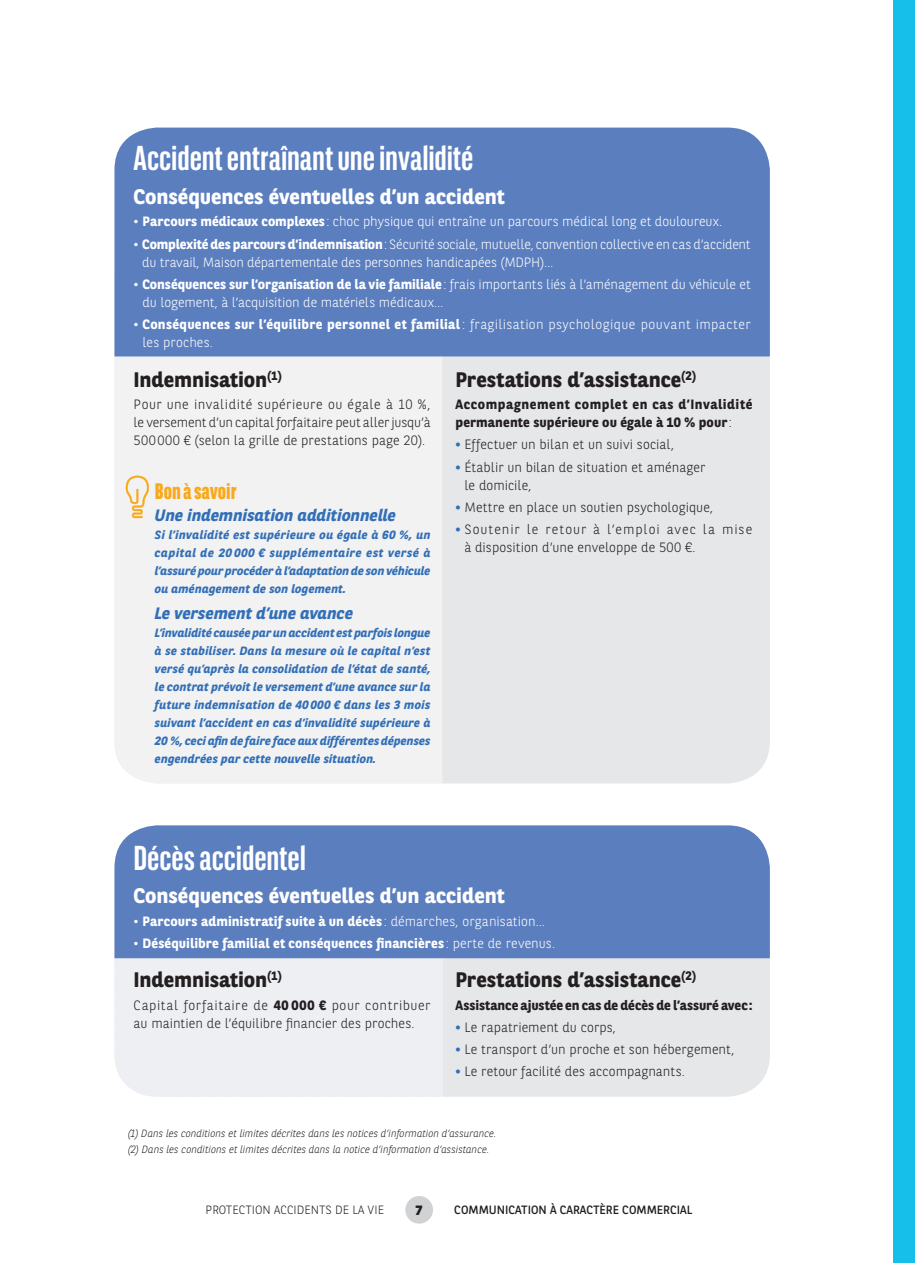
<style>
.page{position:relative;width:915px;height:1263px;background:#fff}
.page>*{position:absolute;margin:0;border:0;box-sizing:border-box;transform-origin:0 0}
.t1{font:700 34.5px "BNPP Sans Condensed";color:#fff}
.t2{font:800 22.5px "BNPP Sans Condensed";color:#f9a91b}
.t3{font:700 21px "BNPP Sans";color:#231f20}
.t4{font:700 21px "BNPP Sans";color:#fff}
.t5{font:italic 700 16.5px "BNPP Sans";color:#326fb7}
.t6{font:300 13.5px/18px "BNPP Sans";letter-spacing:-.005em;color:#fff}
.t7{font:300 13.5px/18px "BNPP Sans";letter-spacing:.01em;color:#231f20}
.t8{font:700 13.5px "BNPP Sans";letter-spacing:.01em;color:#fff}
.t9{font:700 13.5px/18px "BNPP Sans";letter-spacing:.035em;color:#231f20}
.t10{font:300 13.5px/18px "BNPP Sans";letter-spacing:.06em;color:#231f20}
.t11{font:700 13.5px "BNPP Sans";letter-spacing:.015em;color:#231f20}
.t12{font:800 13.5px "BNPP Sans";color:#231f20}
.t13{font:italic 700 12px/18px "BNPP Sans";letter-spacing:.01em;color:#326fb7;text-align:justify}
.t14{font:12px "BNPP Sans";color:#231f20}
.t15{font:300 12px "BNPP Sans";color:#231f20}
.t16{font:italic 300 10.5px/16.2px "BNPP Sans";letter-spacing:.01em;color:#231f20;scale:.95 1}
.s1{font-weight:400}
.s2{font-weight:700}
.s3{font-weight:300}
.s4{font-weight:700;color:#326fb7}
</style>
<div class="page">
<div style="left:405px;top:1196px;width:28px;height:28px;background:#d1d2d4;border-radius:50%"></div>
<div style="left:443px;top:958px;width:326px;height:139px;background:#e6e7e9"></div>
<div style="left:114px;top:958px;width:329px;height:139px;background:#eeeff2"></div>
<div style="left:114px;top:825px;width:655px;height:133px;background:#5b7ebf"></div>
<div style="left:442px;top:356px;width:327px;height:427px;background:#e6e7e9"></div>
<div style="left:114px;top:356px;width:328px;height:427px;background:#f2f2f3"></div>
<div style="left:114px;top:128px;width:655px;height:228px;background:#5b7ebf"></div>
<svg style="left:126px;top:476px;width:23px;height:42px"></svg>
<div style="left:893px;top:0;width:21px;height:1263px;background:#15bfe9"></div>
<h1 class="t1" style="left:134px;top:138px;width:341px">Accident entraînant une invalidité</h1>
<h3 class="t4" style="left:134px;top:183px;width:372px">Conséquences éventuelles d’un accident</h3>
<p class="t6" style="left:134px;top:212px;width:590px"><span class="s1">•</span> <span class="s2">Parcours médicaux complexes</span>: choc physique qui entraîne un parcours médical long et douloureux.</p>
<p class="t6" style="left:142px;top:234px;width:609px;text-indent:-9px"><span class="s1">•</span> <span class="s2">Complexité des parcours d’indemnisation</span>: Sécurité sociale, mutuelle, convention collective en cas d’accident du travail, Maison départementale des personnes handicapées (MDPH)…</p>
<p class="t6" style="left:142px;top:275px;width:609px;text-indent:-9px"><span class="s1">•</span> <span class="s2">Conséquences sur l’organisation de la vie familiale</span>: frais importants liés à l’aménagement du véhicule et du logement, à l’acquisition de matériels médicaux…</p>
<p class="t6" style="left:142px;top:315px;width:609px;text-indent:-9px"><span class="s1">•</span> <span class="s2">Conséquences sur l’équilibre personnel et familial</span> : fragilisation psychologique pouvant impacter les proches.</p>
<h3 class="t3" style="left:455px;top:365px;width:242px">Prestations d’assistance<sup>(2)</sup></h3>
<p class="t9" style="left:455px;top:395px;width:298px">Accompagnement complet en cas d’Invalidité permanente supérieure ou égale à 10 % pour <span class="s3">:</span></p>
<p class="t7" style="left:455px;top:435px;width:220px"><span class="s4">•</span> Effectuer un bilan et un suivi social,</p>
<p class="t7" style="left:464px;top:457px;width:242px;text-indent:-9px"><span class="s4">•</span> Établir un bilan de situation et aménager le domicile,</p>
<p class="t7" style="left:455px;top:497px;width:259px"><span class="s4">•</span> Mettre en place un soutien psychologique,</p>
<p class="t10" style="left:464px;top:520px;width:289px;text-indent:-9px"><span class="s4">•</span> Soutenir le retour à l’emploi avec la mise à disposition d’une enveloppe de 500 €.</p>
<h3 class="t3" style="left:134px;top:365px;width:149px">Indemnisation<sup>(1)</sup></h3>
<p class="t7" style="left:134px;top:395px;width:298px;text-align:justify">Pour une invalidité supérieure ou égale à 10 %, le versement d’un capital forfaitaire peut aller jusqu’à 500000 € (selon la grille de prestations page 20).</p>
<h2 class="t2" style="left:155px;top:477px;width:83px">Bon à savoir</h2>
<h3 class="t5" style="left:155px;top:504px;width:243px">Une indemnisation additionnelle</h3>
<p class="t13" style="left:155px;top:525px;width:277px">Si l’invalidité est supérieure ou égale à 60 %, un capital de 20 000 € supplémentaire est versé à l’assuré pour procéder à l’adaptation de son véhicule ou aménagement de son logement.</p>
<h3 class="t5" style="left:155px;top:602px;width:200px">Le versement d’une avance</h3>
<p class="t13" style="left:155px;top:623px;width:277px">L’invalidité causée par un accident est parfois longue à se stabiliser. Dans la mesure où le capital n’est versé qu’après la consolidation de l’état de santé, le contrat prévoit le versement d’une avance sur la future indemnisation de 40 000 € dans les 3 mois suivant l’accident en cas d’invalidité supérieure à 20 %, ceci afin de faire face aux différentes dépenses engendrées par cette nouvelle situation.</p>
<h1 class="t1" style="left:134px;top:837px;width:174px">Décès accidentel</h1>
<h3 class="t4" style="left:134px;top:882px;width:372px">Conséquences éventuelles d’un accident</h3>
<p class="t8" style="left:134px;top:912px;width:413px"><span class="s1">•</span> Parcours administratif suite à un décès <span class="s3">: démarches, organisation…</span></p>
<p class="t8" style="left:134px;top:934px;width:423px"><span class="s1">•</span> Déséquilibre familial et conséquences financières <span class="s3">: perte de revenus.</span></p>
<h3 class="t3" style="left:455px;top:966px;width:242px">Prestations d’assistance<sup>(2)</sup></h3>
<p class="t11" style="left:455px;top:996px;width:298px">Assistance ajustée en cas de décès de l’assuré avec:</p>
<p class="t7" style="left:455px;top:1018px;width:162px"><span class="s4">•</span> Le rapatriement du corps,</p>
<p class="t7" style="left:455px;top:1040px;width:280px"><span class="s4">•</span> Le transport d’un proche et son hébergement,</p>
<p class="t7" style="left:455px;top:1062px;width:231px"><span class="s4">•</span> Le retour facilité des accompagnants.</p>
<h3 class="t3" style="left:134px;top:966px;width:149px">Indemnisation<sup>(1)</sup></h3>
<p class="t7" style="left:134px;top:995px;width:298px">Capital forfaitaire de <span class="s2">40 000 €</span> pour contribuer au maintien de l’équilibre financier des proches.</p>
<p class="t16" style="left:128px;top:1125px;width:389px">(1) Dans les conditions et limites décrites dans les notices d’information d’assurance. (2) Dans les conditions et limites décrites dans la notice d’information d’assistance.</p>
<p class="t15" style="left:205px;top:1202px;width:180px">PROTECTION ACCIDENTS DE LA VIE</p>
<p class="t12" style="left:415px;top:1201px;width:9px">7</p>
<p class="t14" style="left:454px;top:1202px;width:239px">COMMUNICATION À CARACTÈRE COMMERCIAL</p>
</div>
